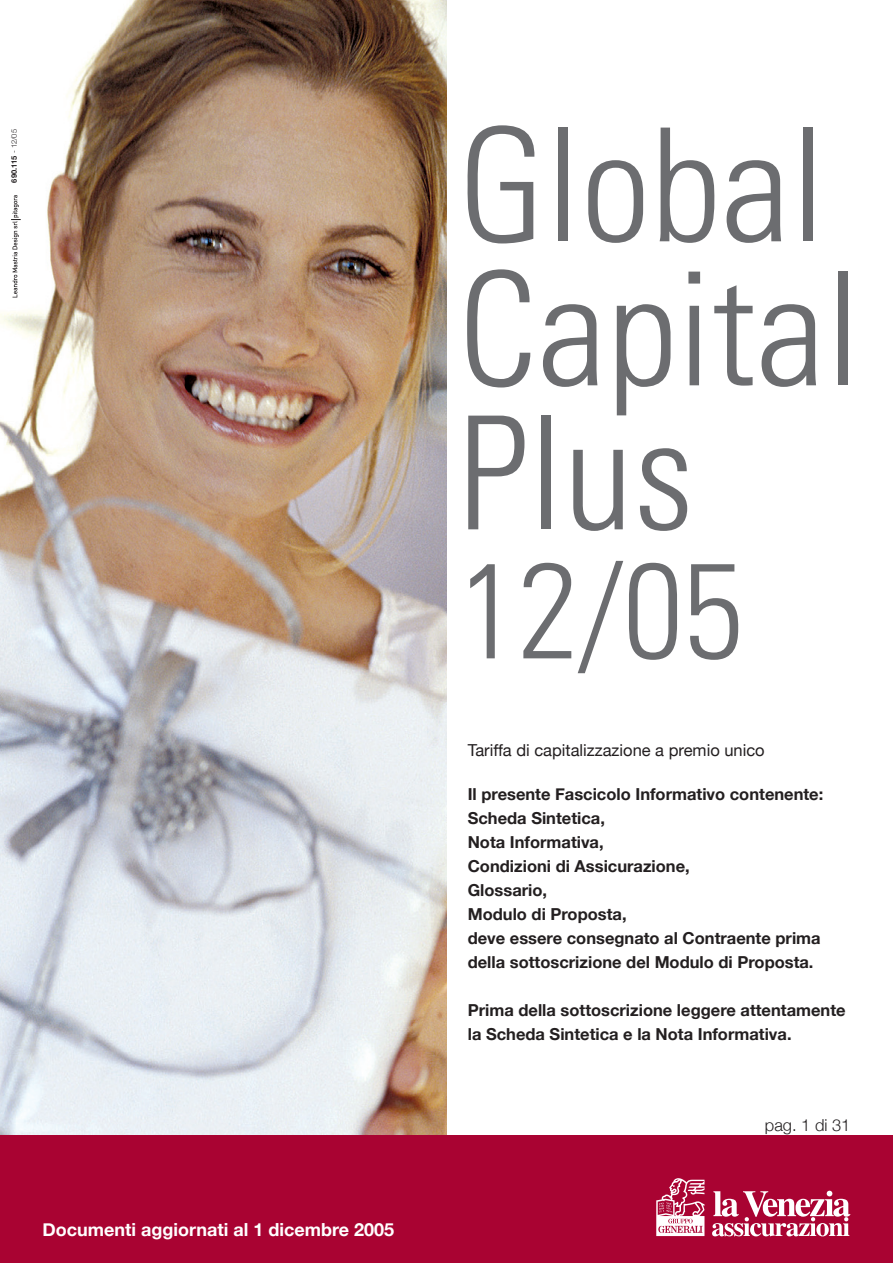
<style>
.page{position:relative;width:893px;height:1263px;background:#fff}
.page>*{position:absolute;margin:0;border:0;box-sizing:border-box;transform-origin:0 0}
.t1{font:300 condensed 157.5px/144px "Univers";color:#6c6d70}
.t2{font:300 condensed 135px "Univers";color:#6c6d70}
.t3{font:700 18px "Helvetica Neue";color:#fff}
.t4{font:700 16.5px/24px "Helvetica Neue";color:#231f20}
.t5{font:16.5px "Helvetica Neue";color:#231f20}
.t6{font:300 16.5px "Helvetica Neue";color:#231f20}
.t7{font:700 7.5px "Helvetica Neue";color:#231f20}
.s1{font-weight:300}
</style>
<div class="page">
<img style="left:0;top:0;width:446px;height:1135px">
<div style="left:0;top:1135px;width:893px;height:128px;background:#a90332"></div>
<svg style="left:11px;top:195px;width:10px;height:102px"></svg>
<svg style="left:712px;top:1191px;width:138px;height:45px"></svg>
<svg style="left:656px;top:1178px;width:48px;height:58px"></svg>
<p class="t7" style="left:10px;top:182px;width:55px;rotate:-90deg">690.115 <span class="s1">- 12/05</span></p>
<p class="t3" style="left:43px;top:1218px;width:353px">Documenti aggiornati al 1 dicembre 2005</p>
<h1 class="t1" style="left:458px;top:114px;width:404px">Global<br>Capital<br>Plus</h1>
<h2 class="t2" style="left:458px;top:530px;width:286px">12/05</h2>
<p class="t5" style="left:468px;top:740px;width:298px">Tariffa di capitalizzazione a premio unico</p>
<p class="t4" style="left:468px;top:781px;width:357px">Il presente Fascicolo Informativo contenente:<br>Scheda Sintetica,<br>Nota Informativa,<br>Condizioni di Assicurazione,<br>Glossario,<br>Modulo di Proposta,<br>deve essere consegnato al Contraente prima della sottoscrizione del Modulo di Proposta.</p>
<p class="t4" style="left:468px;top:997px;width:379px">Prima della sottoscrizione leggere attentamente la Scheda Sintetica e la Nota Informativa.</p>
<p class="t6" style="left:765px;top:1115px;width:87px">pag. 1 di 31</p>
</div>
